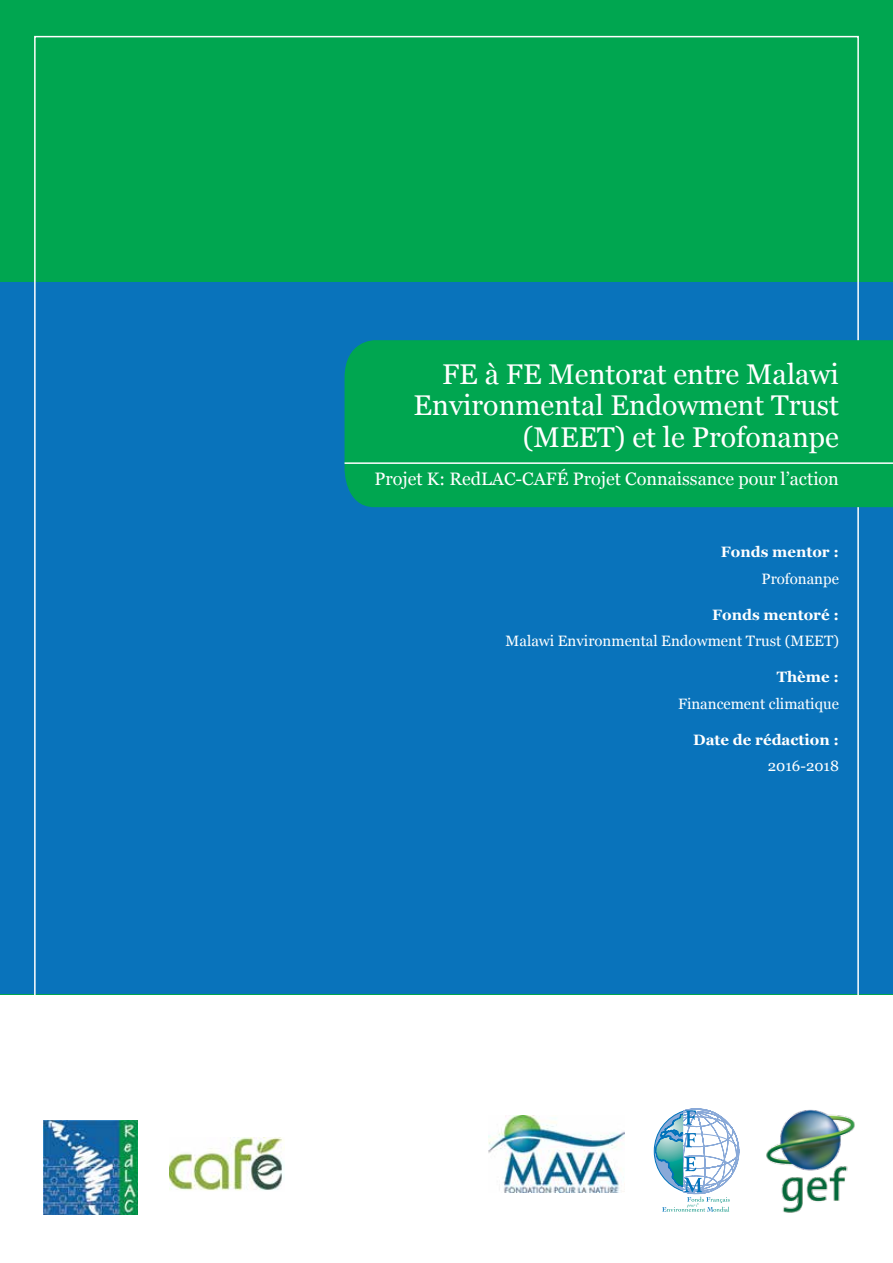
<style>
.page{position:relative;width:893px;height:1263px;background:#fff}
.page>*{position:absolute;margin:0;border:0;box-sizing:border-box;transform-origin:0 0}
.t1{font:28.5px/31.5px "Georgia";color:#fff;text-align:right}
.t2{font:18px "Georgia";color:#fff}
.t3{font:15px "Georgia";color:#fff}
.t4{font:700 15px "Georgia";color:#fff}
</style>
<div class="page">
<div style="left:0;top:0;width:893px;height:994px;background:#00a650"></div>
<div style="left:0;top:283px;width:893px;height:711px;background:#0973bb"></div>
<svg style="left:654px;top:1108px;width:86px;height:104px"></svg>
<img style="left:488px;top:1116px;width:137px;height:76px">
<img style="left:766px;top:1109px;width:89px;height:104px">
<img style="left:170px;top:1138px;width:115px;height:53px">
<img style="left:44px;top:1121px;width:93px;height:93px">
<div style="left:345px;top:340px;width:548px;height:167px;background:#00a650"></div>
<hr style="left:345px;top:462px;width:548px;height:2px;background:#fff">
<h1 class="t1" style="left:414px;top:359px;width:427px">FE à FE Mentorat entre Malawi<br>Environmental Endowment Trust (MEET) et le Profonanpe</h1>
<p class="t2" style="left:374px;top:468px;width:466px">Projet K: RedLAC-CAFÉ Projet Connaissance pour l’action</p>
<p class="t4" style="left:721px;top:542px;width:120px">Fonds mentor :</p>
<p class="t3" style="left:761px;top:569px;width:79px">Profonanpe</p>
<p class="t4" style="left:712px;top:605px;width:128px">Fonds mentoré :</p>
<p class="t3" style="left:506px;top:632px;width:335px">Malawi Environmental Endowment Trust (MEET)</p>
<p class="t4" style="left:777px;top:667px;width:64px">Thème :</p>
<p class="t3" style="left:678px;top:694px;width:162px">Financement climatique</p>
<p class="t4" style="left:693px;top:730px;width:147px">Date de rédaction :</p>
<p class="t3" style="left:768px;top:757px;width:73px">2016-2018</p>
</div>
